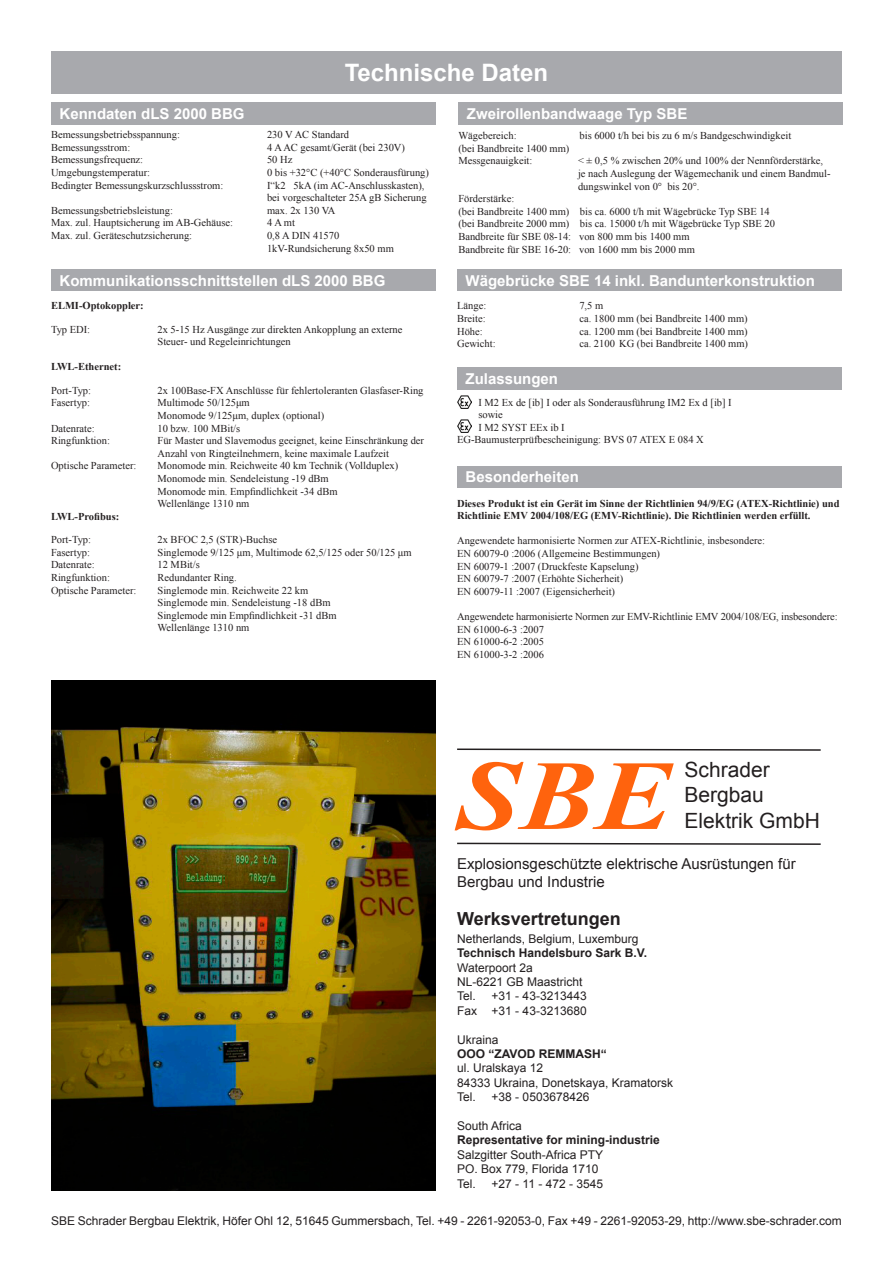
<style>
.page{position:relative;width:893px;height:1263px;background:#fff}
.page>*{position:absolute;margin:0;border:0;box-sizing:border-box;transform-origin:0 0}
.t1{font:italic 700 99px "Times New Roman";color:#ff630d;scale:1.15 1}
.t2{font:700 24px "Arial";color:#fff}
.t3{font:21px/25.2px "Arial";color:#231f20}
.t4{font:700 18px "Arial";color:#231f20}
.t5{font:700 15px "Arial";color:#fff}
.t6{font:15px/18px "Arial";color:#231f20}
.t7{font:12px/14.4px "Arial";color:#231f20}
.t8{font:700 12px "Arial";color:#231f20}
.t9{font:10.5px/12.6px "Times New Roman";color:#231f20}
.t10{font:700 10.5px/12.6px "Times New Roman";color:#231f20}
</style>
<div class="page">
<div style="left:51px;top:51px;width:791px;height:43px;background:#a8a9ad"></div>
<div style="left:51px;top:270px;width:385px;height:21px;background:#a8a9ad"></div>
<div style="left:51px;top:102px;width:385px;height:23px;background:#a8a9ad"></div>
<div style="left:458px;top:102px;width:385px;height:23px;background:#a8a9ad"></div>
<div style="left:457px;top:466px;width:385px;height:21px;background:#a8a9ad"></div>
<div style="left:457px;top:367px;width:385px;height:23px;background:#a8a9ad"></div>
<img style="left:457px;top:396px;width:15px;height:12px">
<img style="left:457px;top:420px;width:15px;height:12px">
<div style="left:457px;top:270px;width:385px;height:21px;background:#a8a9ad"></div>
<img style="left:51px;top:680px;width:385px;height:511px">
<svg style="left:457px;top:842px;width:364px;height:3px"></svg>
<svg style="left:457px;top:748px;width:364px;height:3px"></svg>
<h3 class="t5" style="left:60px;top:103px;width:187px">Kenndaten dLS 2000 BBG</h3>
<h2 class="t2" style="left:345px;top:57px;width:205px">Technische Daten</h2>
<h3 class="t5" style="left:467px;top:103px;width:222px">Zweirollenbandwaage Typ SBE</h3>
<p class="t9" style="left:51px;top:128px;width:130px">Bemessungsbetriebsspannung:</p>
<p class="t9" style="left:267px;top:128px;width:84px">230 V AC Standard</p>
<p class="t9" style="left:51px;top:141px;width:81px">Bemessungsstrom:</p>
<p class="t9" style="left:267px;top:141px;width:139px">4 AAC gesamt/Gerät (bei 230V)</p>
<p class="t9" style="left:51px;top:153px;width:94px">Bemessungsfrequenz:</p>
<p class="t9" style="left:267px;top:153px;width:27px">50 Hz</p>
<p class="t9" style="left:51px;top:166px;width:101px">Umgebungstemperatur:</p>
<p class="t9" style="left:267px;top:166px;width:163px">0 bis +32°C (+40°C Sonderausfürung)</p>
<p class="t9" style="left:51px;top:179px;width:174px">Bedingter Bemessungskurzschlussstrom:</p>
<p class="t9" style="left:267px;top:179px;width:161px">I“k2 5kA (im AC-Anschlusskasten), bei vorgeschalteter 25A gB Sicherung</p>
<p class="t9" style="left:51px;top:204px;width:123px">Bemessungsbetriebsleistung:</p>
<p class="t9" style="left:267px;top:204px;width:70px">max. 2x 130 VA</p>
<p class="t9" style="left:51px;top:216px;width:183px">Max. zul. Hauptsicherung im AB-Gehäuse:</p>
<p class="t9" style="left:267px;top:216px;width:30px">4 A mt</p>
<p class="t9" style="left:51px;top:229px;width:143px">Max. zul. Geräteschutzsicherung:</p>
<p class="t9" style="left:267px;top:229px;width:128px">0,8 A DIN 41570<br>1kV-Rundsicherung 8x50 mm</p>
<h3 class="t5" style="left:60px;top:271px;width:327px">Kommunikationsschnittstellen dLS 2000 BBG</h3>
<p class="t10" style="left:51px;top:299px;width:94px">ELMI-Optokoppler:</p>
<p class="t9" style="left:51px;top:323px;width:41px">Typ EDI:</p>
<p class="t9" style="left:158px;top:323px;width:246px">2x 5-15 Hz Ausgänge zur direkten Ankopplung an externe<br>Steuer- und Regeleinrichtungen</p>
<p class="t10" style="left:51px;top:360px;width:72px">LWL-Ethernet:</p>
<p class="t9" style="left:51px;top:384px;width:42px">Port-Typ:</p>
<p class="t9" style="left:158px;top:384px;width:268px">2x 100Base-FX Anschlüsse für fehlertoleranten Glasfaser-Ring</p>
<p class="t9" style="left:51px;top:396px;width:41px">Fasertyp:</p>
<p class="t9" style="left:158px;top:396px;width:168px">Multimode 50/125μm<br>Monomode 9/125μm, duplex (optional)</p>
<p class="t9" style="left:51px;top:422px;width:45px">Datenrate:</p>
<p class="t9" style="left:158px;top:422px;width:84px">10 bzw. 100 MBit/s</p>
<p class="t9" style="left:51px;top:434px;width:60px">Ringfunktion:</p>
<p class="t9" style="left:158px;top:434px;width:268px">Für Master und Slavemodus geeignet, keine Einschränkung der<br>Anzahl von Ringteilnehmern, keine maximale Laufzeit</p>
<p class="t9" style="left:51px;top:459px;width:87px">Optische Parameter:</p>
<p class="t9" style="left:158px;top:459px;width:242px">Monomode min. Reichweite 40 km Technik (Vollduplex)<br>Monomode min. Sendeleistung -19 dBm<br>Monomode min. Empfindlichkeit -34 dBm<br>Wellenlänge 1310 nm</p>
<p class="t10" style="left:51px;top:510px;width:70px">LWL-Profibus:</p>
<p class="t9" style="left:51px;top:533px;width:42px">Port-Typ:</p>
<p class="t9" style="left:158px;top:533px;width:121px">2x BFOC 2,5 (STR)-Buchse</p>
<p class="t9" style="left:51px;top:546px;width:41px">Fasertyp:</p>
<p class="t9" style="left:158px;top:546px;width:256px">Singlemode 9/125 μm, Multimode 62,5/125 oder 50/125 μm</p>
<p class="t9" style="left:51px;top:558px;width:45px">Datenrate:</p>
<p class="t9" style="left:158px;top:558px;width:44px">12 MBit/s</p>
<p class="t9" style="left:51px;top:571px;width:60px">Ringfunktion:</p>
<p class="t9" style="left:158px;top:571px;width:81px">Redundanter Ring.</p>
<p class="t9" style="left:51px;top:584px;width:87px">Optische Parameter:</p>
<p class="t9" style="left:158px;top:584px;width:181px">Singlemode min. Reichweite 22 km Singlemode min. Sendeleistung -18 dBm Singlemode min Empfindlichkeit -31 dBm Wellenlänge 1310 nm</p>
<p class="t9" style="left:458px;top:129px;width:60px">Wägebereich:</p>
<p class="t9" style="left:579px;top:129px;width:213px">bis 6000 t/h bei bis zu 6 m/s Bandgeschwindigkeit</p>
<p class="t9" style="left:458px;top:142px;width:113px">(bei Bandbreite 1400 mm)<br>Messgenauigkeit:</p>
<p class="t9" style="left:578px;top:154px;width:254px">&lt; ± 0,5 % zwischen 20% und 100% der Nennförderstärke, je nach Auslegung der Wägemechanik und einem Bandmul&shy;dungswinkel von 0° bis 20°.</p>
<p class="t9" style="left:458px;top:192px;width:318px">Förderstärke:<br>(bei Bandbreite 1400 mm) bis ca. 6000 t/h mit Wägebrücke Typ SBE 14 (bei Bandbreite 2000 mm) bis ca. 15000 t/h mit Wägebrücke Typ SBE 20<br>Bandbreite für SBE 08-14: von 800 mm bis 1400 mm<br>Bandbreite für SBE 16-20: von 1600 mm bis 2000 mm</p>
<h3 class="t5" style="left:466px;top:271px;width:351px">Wägebrücke SBE 14 inkl. Bandunterkonstruktion</h3>
<p class="t9" style="left:457px;top:299px;width:31px">Länge:</p>
<p class="t9" style="left:579px;top:299px;width:25px">7,5 m</p>
<p class="t9" style="left:457px;top:312px;width:30px">Breite:</p>
<p class="t9" style="left:579px;top:312px;width:170px">ca. 1800 mm (bei Bandbreite 1400 mm)</p>
<p class="t9" style="left:457px;top:325px;width:27px">Höhe:</p>
<p class="t9" style="left:579px;top:325px;width:170px">ca. 1200 mm (bei Bandbreite 1400 mm)</p>
<p class="t9" style="left:457px;top:337px;width:40px">Gewicht:</p>
<p class="t9" style="left:579px;top:337px;width:170px">ca. 2100 KG (bei Bandbreite 1400 mm)</p>
<h3 class="t5" style="left:466px;top:369px;width:94px">Zulassungen</h3>
<p class="t9" style="left:478px;top:395px;width:255px">I M2 Ex de [ib] I oder als Sonderausführung IM2 Ex d [ib] I</p>
<p class="t9" style="left:478px;top:408px;width:26px">sowie</p>
<p class="t9" style="left:478px;top:421px;width:88px">I M2 SYST EEx ib I</p>
<p class="t9" style="left:457px;top:433px;width:248px">EG-Baumusterprüfbescheinigung: BVS 07 ATEX E 084 X</p>
<h3 class="t5" style="left:466px;top:467px;width:115px">Besonderheiten</h3>
<p class="t10" style="left:457px;top:496px;width:384px">Dieses Produkt ist ein Gerät im Sinne der Richtlinien 94/9/EG (ATEX-Richtlinie) und<br>Richtlinie EMV 2004/108/EG (EMV-Richtlinie). Die Richtlinien werden erfüllt.</p>
<p class="t9" style="left:457px;top:534px;width:309px">Angewendete harmonisierte Normen zur ATEX-Richtlinie, insbesondere:<br>EN 60079-0 :2006 (Allgemeine Bestimmungen)<br>EN 60079-1 :2007 (Druckfeste Kapselung)<br>EN 60079-7 :2007 (Erhöhte Sicherheit)<br>EN 60079-11 :2007 (Eigensicherheit)</p>
<p class="t9" style="left:457px;top:610px;width:382px">Angewendete harmonisierte Normen zur EMV-Richtlinie EMV 2004/108/EG, insbesondere:<br>EN 61000-6-3 :2007<br>EN 61000-6-2 :2005<br>EN 61000-3-2 :2006</p>
<h1 class="t1" style="left:457px;top:727px;width:189px">SBE</h1>
<h3 class="t3" style="left:684px;top:757px;width:137px">Schrader<br>Bergbau<br>Elektrik GmbH</h3>
<h3 class="t6" style="left:457px;top:855px;width:340px">Explosionsgeschützte elektrische Ausrüstungen für<br>Bergbau und Industrie</h3>
<h3 class="t4" style="left:457px;top:907px;width:165px">Werksvertretungen</h3>
<p class="t7" style="left:457px;top:931px;width:183px">Netherlands, Belgium, Luxemburg</p>
<p class="t8" style="left:457px;top:945px;width:192px">Technisch Handelsburo Sark B.V.</p>
<p class="t7" style="left:457px;top:960px;width:127px">Waterpoort 2a<br>NL-6221 GB Maastricht<br>Tel.</p>
<p class="t7" style="left:457px;top:989px;width:131px;text-align:right">+31 - 43-3213443<br>Fax +31 - 43-3213680</p>
<p class="t7" style="left:457px;top:1032px;width:43px">Ukraina</p>
<p class="t8" style="left:457px;top:1046px;width:151px">OOO “ZAVOD REMMASH“</p>
<p class="t7" style="left:457px;top:1061px;width:218px">ul. Uralskaya 12<br>84333 Ukraina, Donetskaya, Kramatorsk<br>Tel.</p>
<p class="t7" style="left:492px;top:1090px;width:99px">+38 - 0503678426</p>
<p class="t7" style="left:457px;top:1119px;width:66px">South Africa</p>
<p class="t8" style="left:457px;top:1132px;width:204px">Representative for mining-industrie</p>
<p class="t7" style="left:457px;top:1147px;width:148px">Salzgitter South-Africa PTY<br>PO. Box 779, Florida 1710<br>Tel.</p>
<p class="t7" style="left:492px;top:1176px;width:113px">+27 - 11 - 472 - 3545</p>
<p class="t7" style="left:51px;top:1214px;width:792px">SBE Schrader Bergbau Elektrik, Höfer Ohl 12, 51645 Gummersbach, Tel. +49 - 2261-92053-0, Fax +49 - 2261-92053-29, http://www.sbe-schrader.com</p>
</div>
